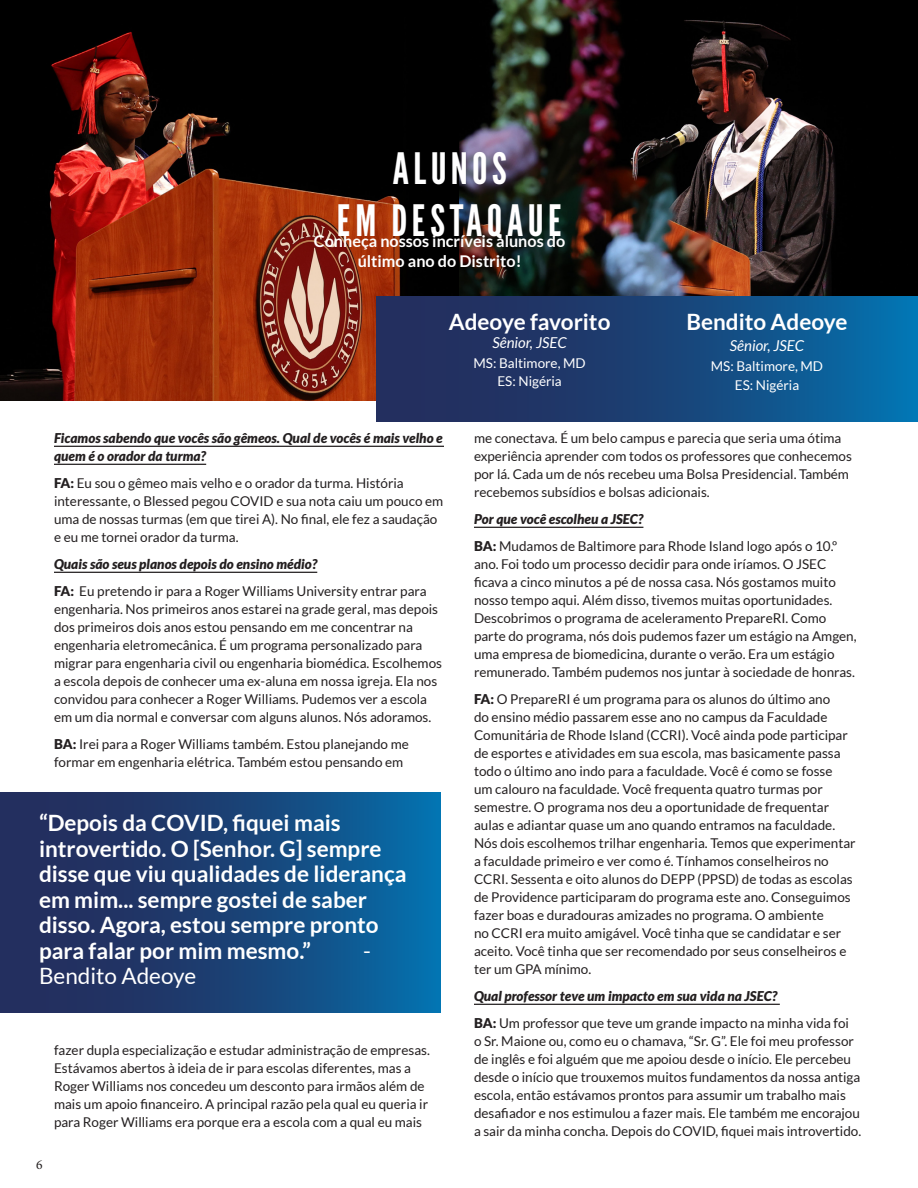
<style>
.page{position:relative;width:918px;height:1188px;background:#fff}
.page>*{position:absolute;margin:0;border:0;box-sizing:border-box;transform-origin:0 0}
.League_Gothic_32pt_B{font:43.2px/51.9px "League Gothic";letter-spacing:.1em;color:#fff;text-align:center}
.Lato_Light_8pt_Black{font:700 22.5px/25.5px "Lato";color:#fff}
.Lato_Light_8pt_Black-2{font:22.5px "Lato";color:#fff}
.Lato_Light_12pt_Blac{font:700 16.2px/19.5px "Lato";color:#fff;text-align:center}
.Lato_Light_8pt_Black-3{font:italic 15px "Lato";color:#fff}
.Lato_Light_8pt_Black-4{font:13.5px/18px "Lato";color:#231f20}
.Lato_Light_8pt_Black-5{font:italic 900 13.5px/18px "Lato";color:#231f20}
.Lato_Light_8pt_Black-6{font:13.5px "Lato";color:#fff}
.t1{font:13.5px "Minion Pro";color:#231f20}
.s1{font-weight:900}
</style>
<div class="page">
<img style="left:459px;top:0;width:459px;height:297px">
<img style="left:0;top:0;width:459px;height:401px">
<div style="left:376px;top:297px;width:542px;height:124px;background:linear-gradient(to right,#292250,#076ba8)"></div>
<hr style="left:54px;top:446px;width:390px;height:1px;background:#231f20">
<hr style="left:54px;top:464px;width:152px;height:1px;background:#231f20">
<hr style="left:54px;top:572px;width:263px;height:1px;background:#231f20">
<hr style="left:474px;top:527px;width:169px;height:1px;background:#231f20">
<hr style="left:474px;top:1004px;width:306px;height:1px;background:#231f20">
<div style="left:0;top:792px;width:441px;height:220px;background:linear-gradient(to right,#292250,#0869a4)"></div>
<p class="League_Gothic_32pt_B" style="left:337px;top:140px;width:227px">ALUNOS<br>EM DESTAQAUE</p>
<p class="Lato_Light_12pt_Blac" style="left:314px;top:231px;width:253px">Conheça nossos incríveis alunos do último ano do Distrito!</p>
<p class="Lato_Light_8pt_Black" style="left:449px;top:309px;width:163px">Adeoye favorito</p>
<p class="Lato_Light_8pt_Black-3" style="left:493px;top:334px;width:76px">Sênior, JSEC</p>
<p class="Lato_Light_8pt_Black-6" style="left:474px;top:355px;width:114px">MS: Baltimore, MD</p>
<p class="Lato_Light_8pt_Black-6" style="left:497px;top:373px;width:66px">ES: Nigéria</p>
<p class="Lato_Light_8pt_Black" style="left:686px;top:309px;width:163px">Bendito Adeoye</p>
<p class="Lato_Light_8pt_Black-3" style="left:730px;top:337px;width:76px">Sênior, JSEC</p>
<p class="Lato_Light_8pt_Black-6" style="left:711px;top:358px;width:114px">MS: Baltimore, MD</p>
<p class="Lato_Light_8pt_Black-6" style="left:735px;top:378px;width:66px">ES: Nigéria</p>
<p class="Lato_Light_8pt_Black-5" style="left:54px;top:430px;width:390px">Ficamos sabendo que vocês são gêmeos. Qual de vocês é mais velho e quem é o orador da turma?</p>
<p class="Lato_Light_8pt_Black-4" style="left:54px;top:474px;width:391px"><span class="s1">FA:</span> Eu sou o gêmeo mais velho e o orador da turma. História interessante, o Blessed pegou COVID e sua nota caiu um pouco em uma de nossas turmas (em que tirei A). No final, ele fez a saudação e eu me tornei orador da turma.</p>
<p class="Lato_Light_8pt_Black-5" style="left:54px;top:556px;width:265px">Quais são seus planos depois do ensino médio?</p>
<p class="Lato_Light_8pt_Black-4" style="left:54px;top:582px;width:390px"><span class="s1">FA:</span> Eu pretendo ir para a Roger Williams University entrar para engenharia. Nos primeiros anos estarei na grade geral, mas depois dos primeiros dois anos estou pensando em me concentrar na engenharia eletromecânica. É um programa personalizado para migrar para engenharia civil ou engenharia biomédica. Escolhemos a escola depois de conhecer uma ex-aluna em nossa igreja. Ela nos convidou para conhecer a Roger Williams. Pudemos ver a escola em um dia normal e conversar com alguns alunos. Nós adoramos.</p>
<p class="Lato_Light_8pt_Black-4" style="left:54px;top:735px;width:356px"><span class="s1">BA:</span> Irei para a Roger Williams também. Estou planejando me formar em engenharia elétrica. Também estou pensando em</p>
<p class="Lato_Light_8pt_Black" style="left:39px;top:810px;width:369px">“Depois da COVID, fiquei mais introvertido. O [Senhor. G] sempre disse que viu qualidades de liderança em mim... sempre gostei de saber disso. Agora, estou sempre pronto para falar por mim mesmo.”</p>
<p class="Lato_Light_8pt_Black-2" style="left:363px;top:938px;width:9px">-</p>
<p class="Lato_Light_8pt_Black-2" style="left:39px;top:964px;width:159px">Bendito Adeoye</p>
<p class="t1" style="left:36px;top:1155px;width:8px">6</p>
<p class="Lato_Light_8pt_Black-4" style="left:54px;top:1041px;width:377px">fazer dupla especialização e estudar administração de empresas.<br>Estávamos abertos à ideia de ir para escolas diferentes, mas a Roger Williams nos concedeu um desconto para irmãos além de mais um apoio financeiro. A principal razão pela qual eu queria ir para Roger Williams era porque era a escola com a qual eu mais</p>
<p class="Lato_Light_8pt_Black-4" style="left:474px;top:429px;width:379px">me conectava. É um belo campus e parecia que seria uma ótima experiência aprender com todos os professores que conhecemos por lá. Cada um de nós recebeu uma Bolsa Presidencial. Também recebemos subsídios e bolsas adicionais.</p>
<p class="Lato_Light_8pt_Black-5" style="left:474px;top:511px;width:171px">Por que você escolheu a JSEC?</p>
<p class="Lato_Light_8pt_Black-4" style="left:474px;top:537px;width:384px"><span class="s1">BA:</span> Mudamos de Baltimore para Rhode Island logo após o 10.º ano. Foi todo um processo decidir para onde iríamos. O JSEC ficava a cinco minutos a pé de nossa casa. Nós gostamos muito nosso tempo aqui. Além disso, tivemos muitas oportunidades.<br>Descobrimos o programa de aceleramento PrepareRI. Como parte do programa, nós dois pudemos fazer um estágio na Amgen, uma empresa de biomedicina, durante o verão. Era um estágio remunerado. Também pudemos nos juntar à sociedade de honras.</p>
<p class="Lato_Light_8pt_Black-4" style="left:474px;top:690px;width:383px"><span class="s1">FA:</span> O PrepareRI é um programa para os alunos do último ano<br>do ensino médio passarem esse ano no campus da Faculdade Comunitária de Rhode Island (CCRI). Você ainda pode participar de esportes e atividades em sua escola, mas basicamente passa todo o último ano indo para a faculdade. Você é como se fosse<br>um calouro na faculdade. Você frequenta quatro turmas por semestre. O programa nos deu a oportunidade de frequentar aulas e adiantar quase um ano quando entramos na faculdade.<br>Nós dois escolhemos trilhar engenharia. Temos que experimentar a faculdade primeiro e ver como é. Tínhamos conselheiros no CCRI. Sessenta e oito alunos do DEPP (PPSD) de todas as escolas de Providence participaram do programa este ano. Conseguimos fazer boas e duradouras amizades no programa. O ambiente<br>no CCRI era muito amigável. Você tinha que se candidatar e ser aceito. Você tinha que ser recomendado por seus conselheiros e ter um GPA mínimo.</p>
<p class="Lato_Light_8pt_Black-5" style="left:474px;top:988px;width:305px">Qual professor teve um impacto em sua vida na JSEC?</p>
<p class="Lato_Light_8pt_Black-4" style="left:474px;top:1014px;width:389px"><span class="s1">BA:</span> Um professor que teve um grande impacto na minha vida foi<br>o Sr. Maione ou, como eu o chamava, “Sr. G”. Ele foi meu professor de inglês e foi alguém que me apoiou desde o início. Ele percebeu desde o início que trouxemos muitos fundamentos da nossa antiga escola, então estávamos prontos para assumir um trabalho mais desafiador e nos estimulou a fazer mais. Ele também me encorajou a sair da minha concha. Depois do COVID, fiquei mais introvertido.</p>
</div>
